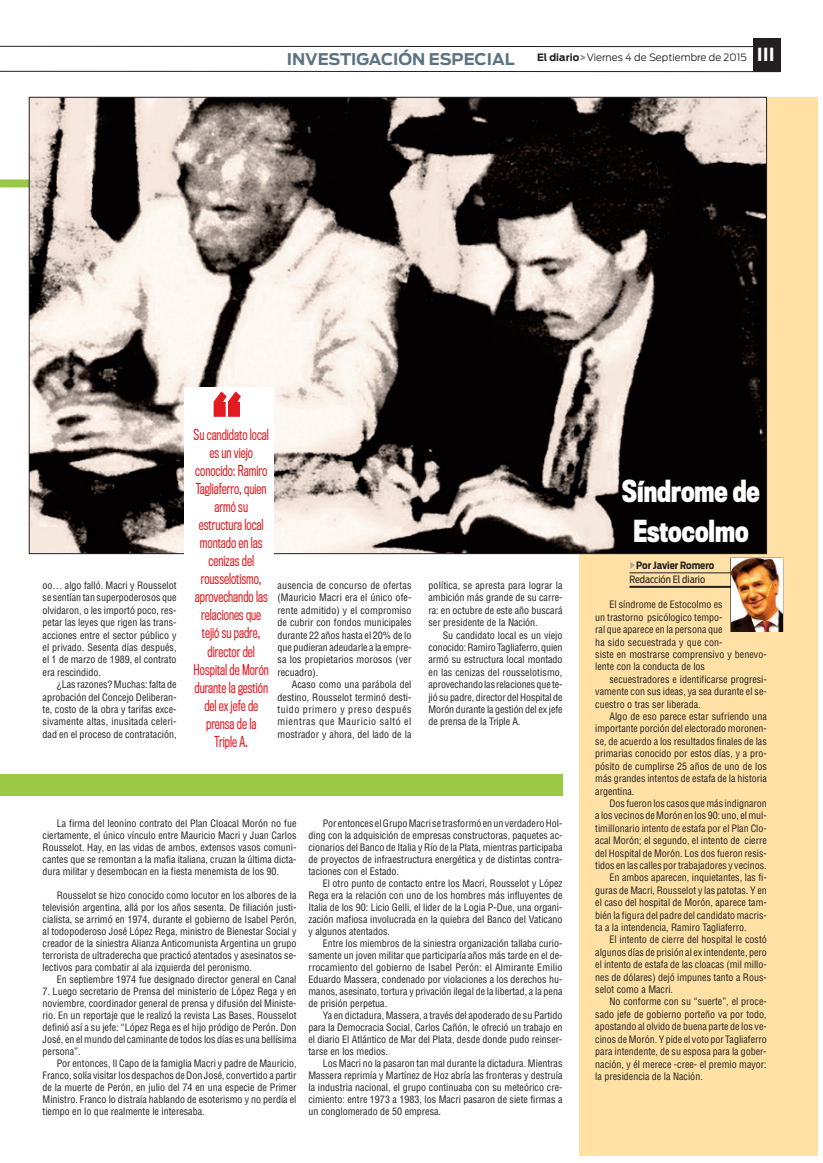
<style>
.page{position:relative;width:823px;height:1163px;background:#fff}
.page>*{position:absolute;margin:0;border:0;box-sizing:border-box;transform-origin:0 0}
.t1{font:700 70px "Titling Gothic FB Cond";color:#e21a21;scale:.85 1}
.t2{font:700 28px/40px "Titling Gothic FB Cond";color:#fff;text-align:center;scale:.85 1}
.t3{font:700 18px "Antenna";color:#fff}
.t4{font:700 16px "Antenna";color:#5b7380}
.t5{font:14px/18px "Titling Gothic FB Cond";color:#e21a21;text-align:center;scale:.85 1}
.t6{font:condensed 10px/12.4px "Helvetica";color:#231f20;text-align:justify}
.t7{font:300 10px "Antenna";color:#231f20}
.t8{font:10px "Antenna Cond";color:#231f20}
.t9{font:700 10px "Antenna Cond";color:#231f20}
.s1{font-weight:700}
.s2{font-weight:900;color:#939598}
</style>
<div class="page">
<div style="left:0;top:179px;width:780px;height:8px;background:#9bc944"></div>
<div style="left:578px;top:97px;width:239px;height:1058px;background:#ffe1a5"></div>
<img style="left:31px;top:99px;width:733px;height:453px">
<div style="left:184px;top:387px;width:90px;height:360px;background:#fff"></div>
<div style="left:752px;top:38px;width:28px;height:33px;background:#231f20"></div>
<svg style="left:0;top:45px;width:753px;height:2px"></svg>
<svg style="left:0;top:70px;width:781px;height:3px"></svg>
<div style="left:0;top:774px;width:562px;height:21px;background:#9bc944"></div>
<hr style="left:629px;top:572px;width:134px;height:1px;background:#231f20">
<hr style="left:629px;top:585px;width:134px;height:2px;background:#231f20">
<svg style="left:630px;top:562px;width:4px;height:7px"></svg>
<img style="left:730px;top:558px;width:52px;height:73px">
<h3 class="t4" style="left:286px;top:50px;width:229px">INVESTIGACIÓN ESPECIAL</h3>
<h3 class="t3" style="left:756px;top:44px;width:19px">III</h3>
<p class="t7" style="left:536px;top:51px;width:211px"><span class="s1">El diario</span><span class="s2">&gt;</span>Viernes 4 de Septiembre de 2015</p>
<h1 class="t1" style="left:212px;top:382px;width:37px">“</h1>
<p class="t6" style="left:43px;top:580px;width:135px">oo… algo falló. Macri y Rousselot se sentían tan superpoderosos que olvidaron, o les importó poco, res&shy;petar las leyes que rigen las trans&shy;acciones entre el sector público y el privado. Sesenta días después, el 1 de marzo de 1989, el contrato era rescindido.</p>
<p class="t6" style="left:43px;top:679px;width:135px;text-indent:14px">¿Las razones?Muchas:falta de aprobación del Concejo Deliberan&shy;te, costo de la obra y tarifas exce&shy;sivamente altas, inusitada celeri&shy;dad en el proceso de contratación,</p>
<p class="t5" style="left:193px;top:426px;width:90px">Su candidato local es un viejo conocido: Ramiro<br>Tagliaferro, quien armó su estructura local montado en las cenizas del rousselotismo, aprovechando las relaciones que tejió su padre, director del<br>Hospital de Morón durante la gestión del ex jefe de prensa de la<br>Triple A.</p>
<p class="t6" style="left:277px;top:580px;width:135px">ausencia de concurso de ofertas (Mauricio Macri era el único ofe&shy;rente admitido) y el compromiso de cubrir con fondos municipales durante 22 años hasta el 20% de lo que pudieran adeudarle a la empre&shy;sa los propietarios morosos (ver recuadro).</p>
<p class="t6" style="left:277px;top:679px;width:135px;text-indent:14px">Acaso como una parábola del destino, Rousselot terminó desti&shy;tuido primero y preso después mientras que Mauricio saltó el mostrador y ahora, del lado de la</p>
<p class="t6" style="left:428px;top:580px;width:135px">política, se apresta para lograr la ambición más grande de su carre&shy;ra: en octubre de este año buscará ser presidente de la Nación.</p>
<p class="t6" style="left:428px;top:629px;width:135px;text-indent:14px">Su candidato local es un viejo conocido:RamiroTagliaferro,quien armó su estructura local montado en las cenizas del rousselotismo, aprovechandolas relacionesque te&shy;jió su padre, director del Hospital de Morón durante la gestión del ex jefe de prensa de la Triple A.</p>
<p class="t6" style="left:43px;top:817px;width:255px;line-height:12px;text-indent:14px">La firma del leonino contrato del Plan Cloacal Morón no fue ciertamente, el único vínculo entre Mauricio Macri y Juan Carlos Rousselot. Hay, en las vidas de ambos, extensos vasos comuni&shy;cantes que se remontan a la mafia italiana, cruzan la última dicta&shy;dura militar y desembocan en la fiesta menemista de los 90.</p>
<p class="t6" style="left:43px;top:889px;width:255px;line-height:12px;text-indent:14px">Rousselot se hizo conocido como locutor en los albores de la televisión argentina, allá por los años sesenta. De filiación justi&shy;cialista, se arrimó en 1974, durante el gobierno de Isabel Perón, al todopoderoso José López Rega, ministro de Bienestar Social y creador de la siniestra Alianza Anticomunista Argentina un grupo terrorista de ultraderecha que practicó atentados y asesinatos se&shy;lectivos para combatir al ala izquierda del peronismo.</p>
<p class="t6" style="left:57px;top:973px;width:241px">En septiembre 1974 fue designado director general en Canal</p>
<p class="t6" style="left:43px;top:985px;width:255px;line-height:12px">7. Luego secretario de Prensa del ministerio de López Rega y en noviembre, coordinador general de prensa y difusión del Ministe&shy;rio. En un reportaje que le realizó la revista Las Bases, Rousselot definió así a su jefe: “López Rega es el hijo pródigo de Perón. Don José, en el mundo del caminante de todos los días es una bellísima persona”.</p>
<p class="t6" style="left:43px;top:1057px;width:255px;line-height:12px;text-indent:14px">Por entonces, Il Capo de la famiglia Macri y padre de Mauricio, Franco, solía visitarlos despachos deDon José, convertido a partir de la muerte de Perón, en julio del 74 en una especie de Primer Ministro. Franco lo distraía hablando de esoterismo y no perdía el tiempo en lo que realmente le interesaba.</p>
<p class="t6" style="left:308px;top:817px;width:255px;line-height:12px;text-indent:14px">Por entonces elGrupoMacri se trasformó en un verdaderoHol&shy;ding con la adquisición de empresas constructoras, paquetes ac&shy;cionarios del Banco de Italia y Río de la Plata, mientras participaba de proyectos de infraestructura energética y de distintas contra&shy;taciones con el Estado.</p>
<p class="t6" style="left:308px;top:877px;width:255px;line-height:12px;text-indent:14px">El otro punto de contacto entre los Macri, Rousselot y López Rega era la relación con uno de los hombres más influyentes de Italia de los 90: Licio Gelli, el lider de la Logia P-Due, una organi&shy;zación mafiosa involucrada en la quiebra del Banco del Vaticano y algunos atentados.</p>
<p class="t6" style="left:308px;top:937px;width:255px;line-height:12px;text-indent:14px">Entre los miembros de la siniestra organización tallaba curio&shy;samente un joven militar que participaría años más tarde en el de&shy;rrocamiento del gobierno de Isabel Perón: el Almirante Emilio Eduardo Massera, condenado por violaciones a los derechos hu&shy;manos, asesinato, tortura y privación ilegal de la libertad, a la pena de prisión perpetua.</p>
<p class="t6" style="left:308px;top:1009px;width:255px;line-height:12px;text-indent:14px">Ya en dictadura, Massera, a través del apoderado de su Partido para la Democracia Social, Carlos Cañón, le ofreció un trabajo en el diario El Atlántico de Mar del Plata, desde donde pudo reinser&shy;tarse en los medios.</p>
<p class="t6" style="left:308px;top:1057px;width:255px;line-height:12px;text-indent:14px">Los Macri no la pasaron tan mal durante la dictadura. Mientras Massera reprimía y Martínez de Hoz abría las fronteras y destruía la industria nacional, el grupo continuaba con su meteórico cre&shy;cimiento: entre 1973 a 1983, los Macri pasaron de siete firmas a un conglomerado de 50 empresa.</p>
<h2 class="t2" style="left:622px;top:472px;width:163px">Síndrome de<br>Estocolmo</h2>
<p class="t9" style="left:636px;top:559px;width:80px">Por Javier Romero</p>
<p class="t8" style="left:629px;top:573px;width:77px">Redacción El diario</p>
<p class="t6" style="left:595px;top:599px;width:173px;text-align:left;text-indent:14px">El síndrome de Estocolmo es<br>un trastorno psicólogico tempo-<br>ral que aparece en la persona que<br>ha sido secuestrada y que con-<br>siste en mostrarse comprensivo y benevo&shy;lente con la conducta de los</p>
<p class="t6" style="left:595px;top:673px;width:173px;text-indent:14px">secuestradores e identificarse progresi&shy;vamente con sus ideas, ya sea durante el se&shy;cuestro o tras ser liberada.</p>
<p class="t6" style="left:595px;top:711px;width:173px;text-indent:14px">Algo de eso parece estar sufriendo una importante porción del electorado moronen&shy;se, de acuerdo a los resultados finales de las primarias conocido por estos días, y a pro&shy;pósito de cumplirse 25 años de uno de los más grandes intentos de estafa de la historia argentina.</p>
<p class="t6" style="left:609px;top:797px;width:159px">Dos fueron los casos quemás indignaron</p>
<p class="t6" style="left:595px;top:810px;width:173px">a los vecinos deMorón en los 90: uno, elmul-</p>
<p class="t6" style="left:595px;top:822px;width:173px">timillonario intento de estafa por el Plan Clo-</p>
<p class="t6" style="left:595px;top:835px;width:173px">acal Morón; el segundo, el intento de cierre</p>
<p class="t6" style="left:595px;top:847px;width:173px">del Hospital de Morón. Los dos fueron resis-</p>
<p class="t6" style="left:595px;top:859px;width:173px">tidos en las calles portrabajadores y vecinos.</p>
<p class="t6" style="left:609px;top:872px;width:159px">En ambos aparecen, inquietantes, las fi-</p>
<p class="t6" style="left:595px;top:884px;width:173px">guras de Macri, Rousselot y las patotas. Y en</p>
<p class="t6" style="left:595px;top:897px;width:173px">el caso del hospital de Morón, aparece tam-</p>
<p class="t6" style="left:595px;top:909px;width:173px">bién la figura del padre del candidato macris-</p>
<p class="t6" style="left:595px;top:921px;width:153px">ta a la intendencia, Ramiro Tagliaferro.</p>
<p class="t6" style="left:609px;top:934px;width:159px">El intento de cierre del hospital le costó</p>
<p class="t6" style="left:595px;top:946px;width:173px">algunos días de prisión al ex intendente, pero</p>
<p class="t6" style="left:595px;top:959px;width:173px">el intento de estafa de las cloacas (mil millo-</p>
<p class="t6" style="left:595px;top:971px;width:173px">nes de dólares) dejó impunes tanto a Rous-</p>
<p class="t6" style="left:595px;top:983px;width:79px">selot como a Macri.</p>
<p class="t6" style="left:609px;top:996px;width:159px">No conforme con su “suerte”, el proce-</p>
<p class="t6" style="left:595px;top:1008px;width:173px">sado jefe de gobierno porteño va por todo,</p>
<p class="t6" style="left:595px;top:1021px;width:173px">apostando al olvido de buena parte de los ve-</p>
<p class="t6" style="left:595px;top:1033px;width:173px">cinos deMorón. Y pide el voto por Tagliaferro</p>
<p class="t6" style="left:595px;top:1045px;width:172px">para intendente, de su esposa para la gober-</p>
<p class="t6" style="left:595px;top:1058px;width:173px">nación, y él merece -cree- el premio mayor:</p>
<p class="t6" style="left:595px;top:1070px;width:109px">la presidencia de la Nación.</p>
</div>
